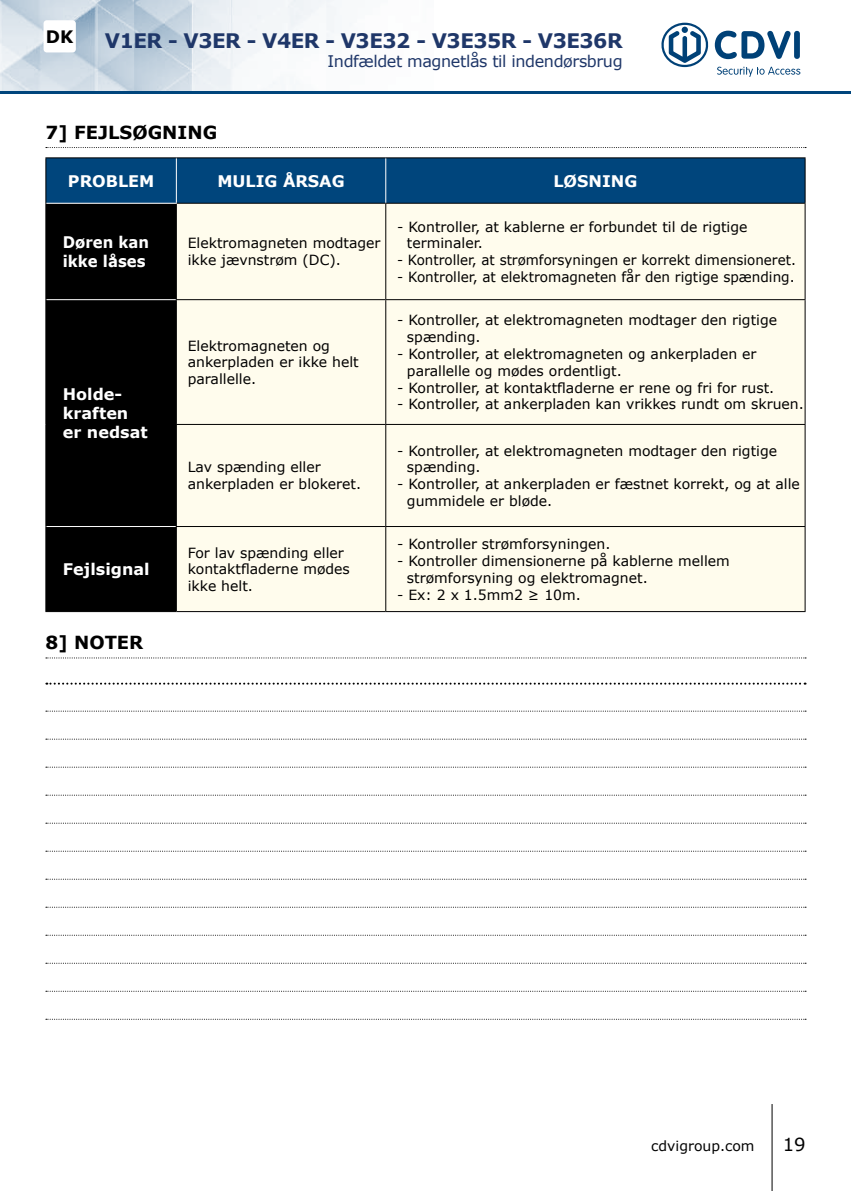
<style>
.page{position:relative;width:851px;height:1191px;background:#fff}
.page>*{position:absolute;margin:0;border:0;box-sizing:border-box;transform-origin:0 0}
.t1{font:700 20px "Verdana";letter-spacing:-.025em;color:#1f3769}
.t2{font:700 18px "Verdana";color:#000}
.t3{font:18px "Verdana";color:#000}
.t4{font:700 17.2px "Verdana";color:#000}
.t5{font:700 16px/19.2px "Verdana";color:#fff}
.t6{font:16px "Verdana";letter-spacing:-.025em;color:#1f3769}
.t7{font:700 16px/19.2px "Verdana";color:#fff;scale:.93 1}
.t8{font:14px/16.8px "Verdana";color:#000}
.t9{font:14px "Verdana";color:#000;scale:.96 1}
</style>
<div class="page">
<img style="left:0;top:0;width:351px;height:91px">
<svg style="left:661px;top:23px;width:47px;height:44px"></svg>
<svg style="left:717px;top:67px;width:83px;height:10px"></svg>
<svg style="left:714px;top:31px;width:76px;height:28px"></svg>
<div style="left:794px;top:31px;width:5px;height:28px;background:#004177;border-radius:3px"></div>
<hr style="left:0;top:91px;width:850px;height:3px;background:#00457c">
<div style="left:44px;top:20px;width:32px;height:32px;background:#fff;border-radius:3px"></div>
<hr style="left:771px;top:1104px;width:1px;height:87px;background:#000">
<svg style="left:46px;top:147px;width:760px;height:1px"></svg>
<div style="left:46px;top:158px;width:758px;height:45px;background:#00457c"></div>
<div style="left:46px;top:204px;width:130px;height:407px;background:#000"></div>
<div style="left:177px;top:204px;width:627px;height:407px;background:#fffced"></div>
<hr style="left:45px;top:157px;width:131px;height:1px;background:#000">
<hr style="left:45px;top:158px;width:1px;height:45px;background:#000">
<hr style="left:176px;top:157px;width:210px;height:1px;background:#000">
<hr style="left:386px;top:157px;width:419px;height:1px;background:#000">
<hr style="left:804px;top:158px;width:1px;height:45px;background:#000">
<hr style="left:45px;top:203px;width:1px;height:97px;background:#000">
<hr style="left:176px;top:203px;width:210px;height:1px;background:#000">
<hr style="left:176px;top:204px;width:1px;height:95px;background:#000">
<hr style="left:386px;top:203px;width:419px;height:1px;background:#000">
<hr style="left:385px;top:204px;width:1px;height:95px;background:#000">
<hr style="left:804px;top:204px;width:1px;height:95px;background:#000">
<hr style="left:176px;top:158px;width:1px;height:45px;background:#fff">
<hr style="left:385px;top:158px;width:1px;height:45px;background:#fff">
<hr style="left:46px;top:203px;width:131px;height:1px;background:#fff">
<hr style="left:46px;top:299px;width:130px;height:1px;background:#fff">
<hr style="left:45px;top:300px;width:1px;height:124px;background:#000">
<hr style="left:45px;top:424px;width:1px;height:102px;background:#000">
<hr style="left:176px;top:299px;width:210px;height:1px;background:#000">
<hr style="left:176px;top:300px;width:1px;height:124px;background:#000">
<hr style="left:386px;top:299px;width:419px;height:1px;background:#000">
<hr style="left:385px;top:300px;width:1px;height:124px;background:#000">
<hr style="left:804px;top:300px;width:1px;height:124px;background:#000">
<hr style="left:176px;top:424px;width:210px;height:1px;background:#000">
<hr style="left:176px;top:425px;width:1px;height:101px;background:#000">
<hr style="left:386px;top:424px;width:419px;height:1px;background:#000">
<hr style="left:385px;top:425px;width:1px;height:101px;background:#000">
<hr style="left:804px;top:425px;width:1px;height:101px;background:#000">
<hr style="left:46px;top:526px;width:130px;height:1px;background:#fff">
<hr style="left:45px;top:526px;width:1px;height:85px;background:#000">
<hr style="left:176px;top:526px;width:210px;height:1px;background:#000">
<hr style="left:176px;top:527px;width:1px;height:84px;background:#000">
<hr style="left:386px;top:526px;width:419px;height:1px;background:#000">
<hr style="left:385px;top:527px;width:1px;height:84px;background:#000">
<hr style="left:804px;top:527px;width:1px;height:84px;background:#000">
<hr style="left:45px;top:611px;width:131px;height:1px;background:#000">
<hr style="left:176px;top:611px;width:210px;height:1px;background:#000">
<hr style="left:386px;top:611px;width:419px;height:1px;background:#000">
<svg style="left:46px;top:657px;width:760px;height:1px"></svg>
<svg style="left:46px;top:682px;width:759px;height:2px"></svg>
<svg style="left:46px;top:710px;width:760px;height:1px"></svg>
<svg style="left:46px;top:738px;width:760px;height:1px"></svg>
<svg style="left:46px;top:766px;width:760px;height:1px"></svg>
<svg style="left:46px;top:794px;width:760px;height:1px"></svg>
<svg style="left:46px;top:822px;width:760px;height:1px"></svg>
<svg style="left:46px;top:850px;width:760px;height:1px"></svg>
<svg style="left:46px;top:878px;width:760px;height:1px"></svg>
<svg style="left:46px;top:906px;width:760px;height:1px"></svg>
<svg style="left:46px;top:934px;width:760px;height:1px"></svg>
<svg style="left:46px;top:962px;width:760px;height:1px"></svg>
<svg style="left:46px;top:990px;width:760px;height:1px"></svg>
<svg style="left:46px;top:1018px;width:760px;height:1px"></svg>
<p class="t4" style="left:46px;top:24px;width:29px">DK</p>
<h1 class="t1" style="left:105px;top:26px;width:519px">V1ER - V3ER - V4ER - V3E32 - V3E35R - V3E36R</h1>
<p class="t6" style="left:327px;top:50px;width:296px">Indfældet magnetlås til indendørsbrug</p>
<p class="t2" style="left:45px;top:119px;width:173px">7] FEJLSØGNING</p>
<p class="t5" style="left:68px;top:171px;width:88px">PROBLEM</p>
<p class="t5" style="left:217px;top:171px;width:129px">MULIG ÅRSAG</p>
<p class="t5" style="left:553px;top:171px;width:85px">LØSNING</p>
<p class="t7" style="left:63px;top:232px;width:94px">Døren kan ikke låses</p>
<p class="t8" style="left:188px;top:235px;width:194px">Elektromagneten modtager ikke jævnstrøm (DC).</p>
<p class="t5" style="left:63px;top:384px;width:86px">Holde&shy;kraften er nedsat</p>
<p class="t5" style="left:63px;top:559px;width:88px">Fejlsignal</p>
<p class="t2" style="left:45px;top:629px;width:99px">8] NOTER</p>
<p class="t8" style="left:188px;top:337px;width:172px">Elektromagneten og ankerpladen er ikke helt parallelle.</p>
<p class="t8" style="left:188px;top:459px;width:175px">Lav spænding eller ankerpladen er blokeret.</p>
<p class="t8" style="left:188px;top:544px;width:164px">For lav spænding eller kontaktfladerne mødes ikke helt.</p>
<p class="t8" style="left:407px;top:218px;width:342px;text-indent:-10px">- Kontroller, at kablerne er forbundet til de rigtige terminaler.</p>
<p class="t9" style="left:397px;top:250px;width:417px">- Kontroller, at strømforsyningen er korrekt dimensioneret.</p>
<p class="t8" style="left:397px;top:268px;width:399px">- Kontroller, at elektromagneten får den rigtige spænding.</p>
<p class="t8" style="left:407px;top:312px;width:371px;text-indent:-10px">- Kontroller, at elektromagneten modtager den rigtige spænding.</p>
<p class="t8" style="left:407px;top:345px;width:351px;text-indent:-10px">- Kontroller, at elektromagneten og ankerpladen er parallelle og mødes ordentligt.</p>
<p class="t8" style="left:397px;top:379px;width:378px">- Kontroller, at kontaktfladerne er rene og fri for rust.</p>
<p class="t8" style="left:397px;top:396px;width:408px">- Kontroller, at ankerpladen kan vrikkes rundt om skruen.</p>
<p class="t8" style="left:407px;top:442px;width:371px;text-indent:-10px">- Kontroller, at elektromagneten modtager den rigtige spænding.</p>
<p class="t8" style="left:407px;top:475px;width:394px;text-indent:-10px">- Kontroller, at ankerpladen er fæstnet korrekt, og at alle gummidele er bløde.</p>
<p class="t8" style="left:397px;top:535px;width:215px">- Kontroller strømforsyningen.</p>
<p class="t8" style="left:407px;top:552px;width:324px;text-indent:-10px">- Kontroller dimensionerne på kablerne mellem strømforsyning og elektromagnet.</p>
<p class="t8" style="left:397px;top:586px;width:185px">- Ex: 2 x 1.5mm2 ≥ 10m.</p>
<p class="t8" style="left:651px;top:1137px;width:105px">cdvigroup.com</p>
<p class="t3" style="left:782px;top:1132px;width:24px">19</p>
</div>
